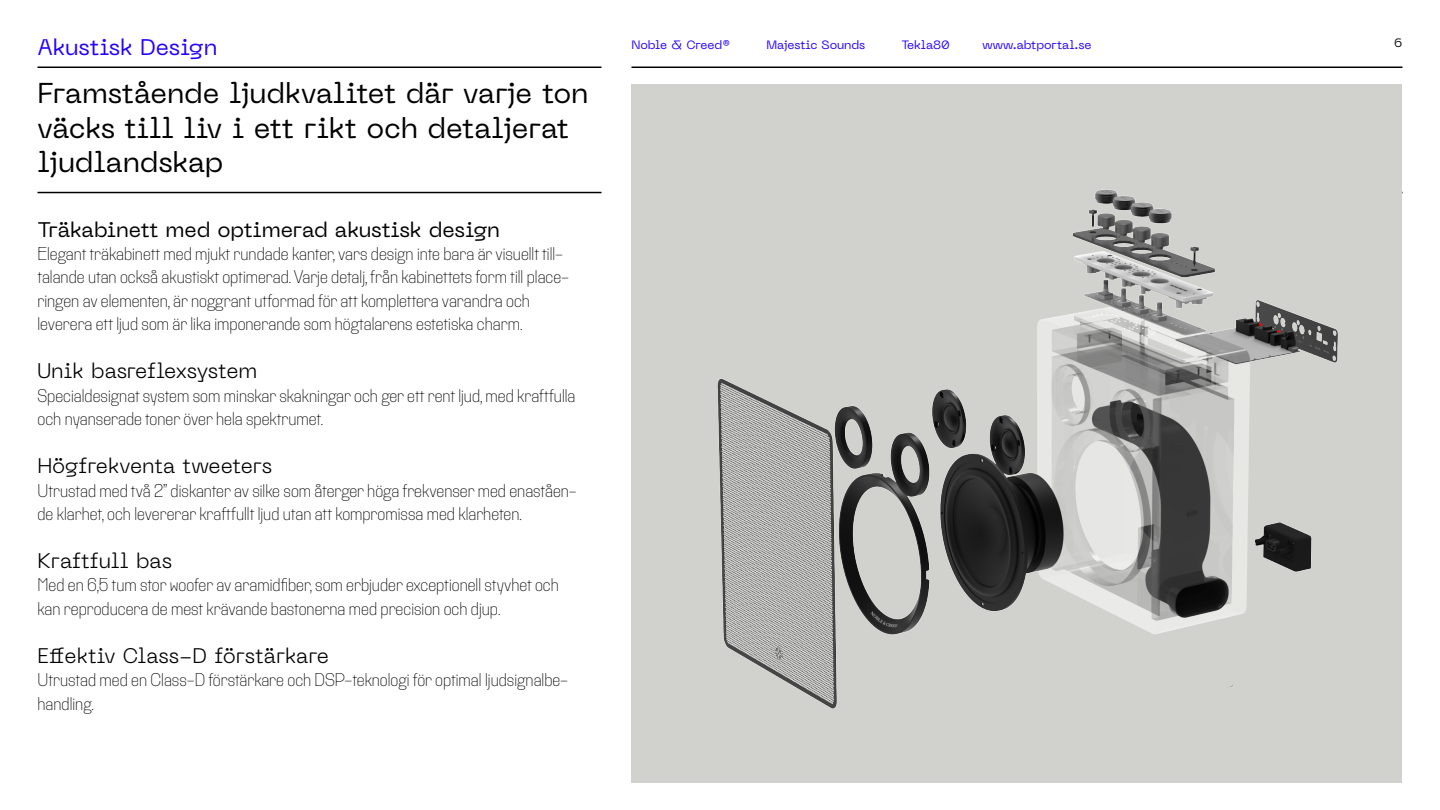
<style>
.page{position:relative;width:1440px;height:810px;background:#fff}
.page>*{position:absolute;margin:0;border:0;box-sizing:border-box;transform-origin:0 0}
.t1{font:28.5px/34.5px "Neue Machina";letter-spacing:-.005em;color:#000}
.t2{font:22.5px "Neue Machina";letter-spacing:-.005em;color:#2300ff}
.t3{font:300 21px "Neue Machina";letter-spacing:-.005em;color:#000}
.t4{font:21px "Neue Machina";letter-spacing:-.005em;color:#000}
.t5{font:100 18px/23.2px "PP Rader";color:#000}
.t6{font:12px "Neue Machina";letter-spacing:-.005em;color:#2300ff}
.t7{font:12px "Neue Machina";color:#000}
</style>
<div class="page">
<hr style="left:38px;top:67px;width:564px;height:1px;background:#000">
<hr style="left:38px;top:192px;width:564px;height:1px;background:#000">
<hr style="left:631px;top:67px;width:771px;height:1px;background:#000">
<hr style="left:631px;top:192px;width:771px;height:1px;background:#000">
<div style="left:632px;top:84px;width:770px;height:699px;background:#d1d2cd"></div>
<img style="left:717px;top:189px;width:686px;height:520px">
<p class="t2" style="left:38px;top:32px;width:181px">Akustisk Design</p>
<p class="t6" style="left:632px;top:37px;width:100px">Noble &amp; Creed®</p>
<p class="t6" style="left:766px;top:37px;width:100px">Majestic Sounds</p>
<p class="t6" style="left:902px;top:37px;width:50px">Tekla80</p>
<p class="t6" style="left:982px;top:37px;width:111px">www.abtportal.se</p>
<p class="t7" style="left:1394px;top:35px;width:10px">6</p>
<h1 class="t1" style="left:38px;top:75px;width:552px">Framstående ljudkvalitet där varje ton väcks till liv i ett rikt och detaljerat ljudlandskap</h1>
<p class="t4" style="left:38px;top:216px;width:464px">Träkabinett med optimerad akustisk design</p>
<p class="t5" style="left:38px;top:242px;width:533px">Elegant träkabinett med mjukt rundade kanter, vars design inte bara är visuellt till&shy;talande utan också akustiskt optimerad. Varje detalj, från kabinettets form till place&shy;ringen av elementen, är noggrant utformad för att komplettera varandra och leverera ett ljud som är lika imponerande som högtalarens estetiska charm.</p>
<p class="t3" style="left:38px;top:358px;width:221px">Unik basreflexsystem</p>
<p class="t5" style="left:38px;top:383px;width:540px">Specialdesignat system som minskar skakningar och ger ett rent ljud, med kraftfulla och nyanserade toner över hela spektrumet.</p>
<p class="t3" style="left:38px;top:453px;width:236px">Högfrekventa tweeters</p>
<p class="t5" style="left:38px;top:478px;width:541px">Utrustad med två 2” diskanter av silke som återger höga frekvenser med enaståen&shy;de klarhet, och levererar kraftfullt ljud utan att kompromissa med klarheten.</p>
<p class="t3" style="left:38px;top:548px;width:136px">Kraftfull bas</p>
<p class="t5" style="left:38px;top:573px;width:523px">Med en 6,5 tum stor woofer av aramidfiber, som erbjuder exceptionell styvhet och kan reproducera de mest krävande bastonerna med precision och djup.</p>
<p class="t3" style="left:38px;top:643px;width:293px">Effektiv Class-D förstärkare</p>
<p class="t5" style="left:38px;top:668px;width:532px">Utrustad med en Class-D förstärkare och DSP-teknologi för optimal ljudsignalbe&shy;handling.</p>
</div>
